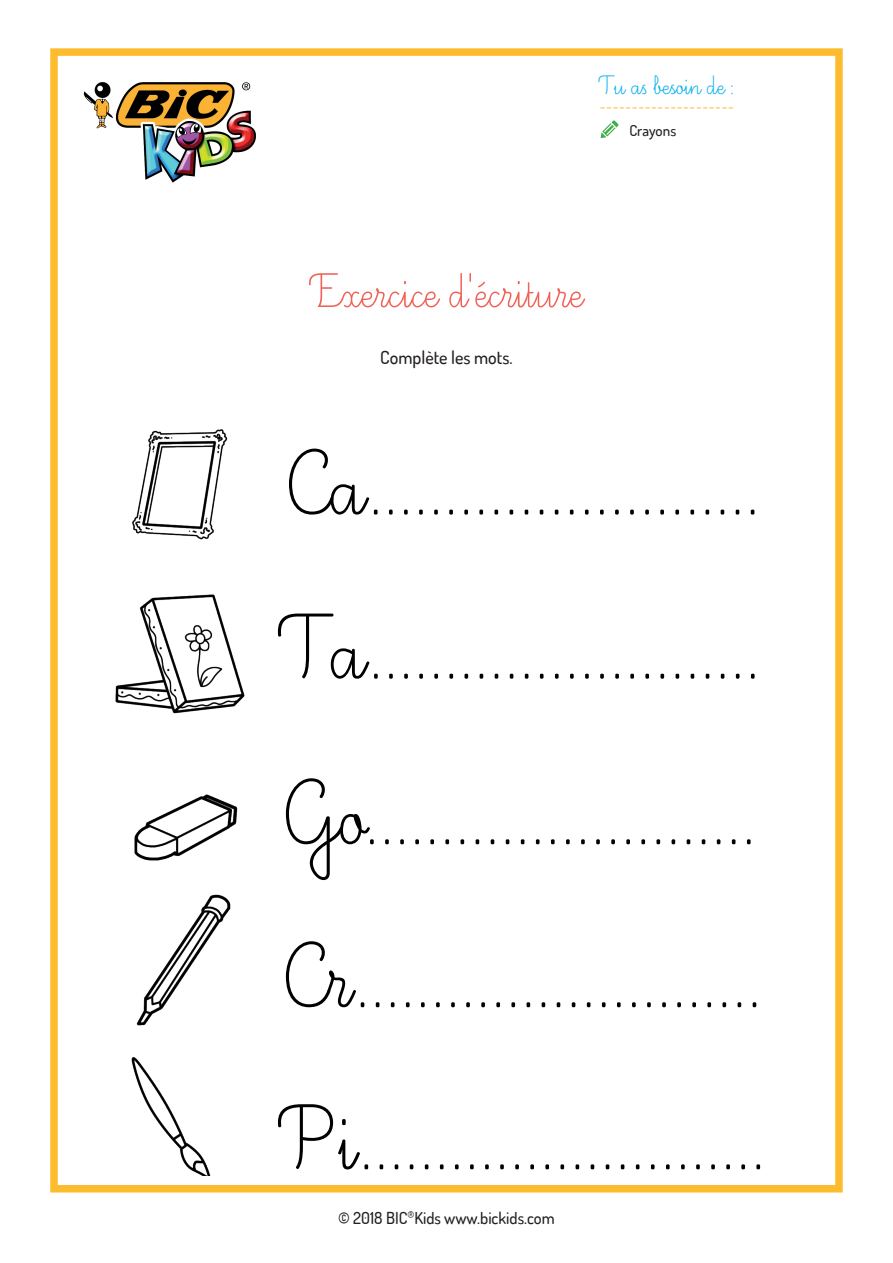
<style>
.page{position:relative;width:893px;height:1263px;background:#fff}
.page>*{position:absolute;margin:0;border:0;box-sizing:border-box;transform-origin:0 0}
.t1{font:114.15px/163.6px "Ecriture A Romain Orne";color:#000;text-align:justify}
.t2{font:60px "Ecriture A Romain Orne";color:#f16157}
.t3{font:33px "Ecriture A Romain Orne";color:#00aeef}
.t4{font:18px "Minion Pro";color:#fdbb2e}
.t5{font:500 18px "Dosis";color:#231f20}
.t6{font:500 16.5px "Dosis";color:#231f20}
.t7{font:500 15px "Dosis";color:#231f20}
</style>
<div class="page">
<div style="left:50px;top:48px;width:793px;height:1144px;border:8px solid #fdbb2e"></div>
<img style="left:83px;top:82px;width:173px;height:101px">
<svg style="left:601px;top:120px;width:18px;height:18px"></svg>
<img style="left:116px;top:429px;width:129px;height:746px">
<p class="t3" style="left:600px;top:69px;width:136px">Tu as besoin de :</p>
<p class="t4" style="left:600px;top:94px;width:136px">---------------------</p>
<p class="t7" style="left:629px;top:121px;width:48px">Crayons</p>
<p class="t2" style="left:311px;top:262px;width:273px">Exercice d'écriture</p>
<p class="t5" style="left:380px;top:346px;width:134px">Complète les mots.</p>
<p class="t1" style="left:281px;top:407px;width:487px">Ca..........................<br>Ta..........................<br>Go..........................<br>Cr...........................<br>Pi...........................</p>
<p class="t6" style="left:338px;top:1207px;width:218px">© 2018 BIC<sup>®</sup>Kids www.bickids.com</p>
</div>
